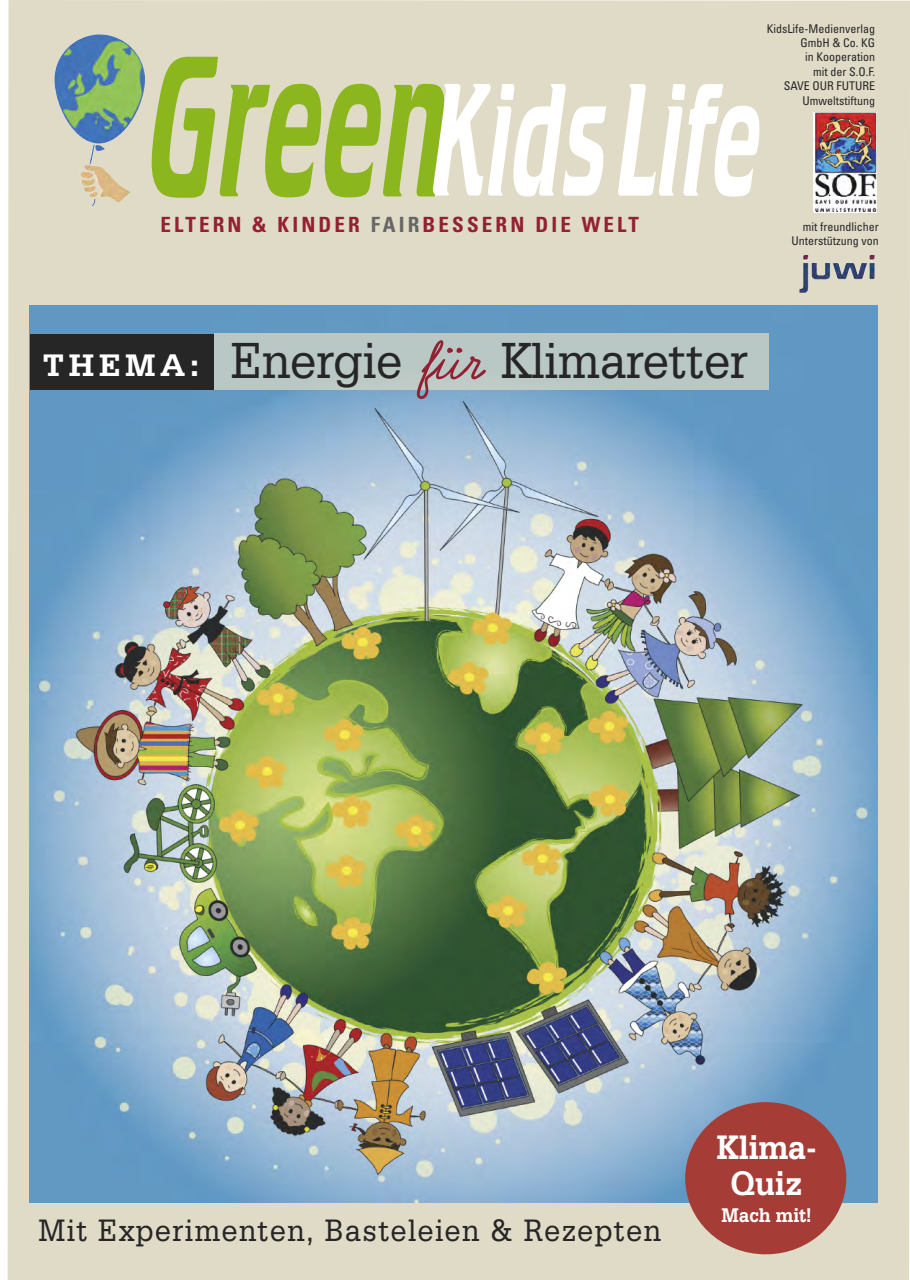
<style>
.page{position:relative;width:910px;height:1280px;background:#fff}
.page>*{position:absolute;margin:0;border:0;box-sizing:border-box;transform-origin:0 0}
.t1{font:italic 167.4px "Crillee Com";color:#fff;scale:.56 1}
.t2{font:54px "Serifa BT";color:#272627;scale:.9 1}
.t3{font:700 36px/36px "Serifa BT";color:#fff;text-align:center;scale:.9 1}
.t4{font:33px "Serifa BT";letter-spacing:.05em;color:#272627;scale:.9 1}
.t5{font:21px "Univers Com 67 Bold Cond";letter-spacing:.15em;color:#922133}
.t6{font:700 21px "Serifa BT";color:#fff;scale:.9 1}
.t7{font:condensed 12px/14.4px "Univers Com 57";color:#272627;text-align:right}
.s1{font-size:209.25px;color:#8bb61e}
.s2{color:#666}
.s3{font-weight:700;font-size:33px;color:#fff}
</style>
<div class="page">
<div style="left:8px;top:0;width:902px;height:1280px;background:#dfdbc6"></div>
<img style="left:54px;top:34px;width:91px;height:173px">
<img style="left:814px;top:112px;width:63px;height:100px">
<img style="left:30px;top:306px;width:848px;height:896px">
<div style="left:214px;top:334px;width:554px;height:55px;background:#b9c8c5"></div>
<div style="left:30px;top:334px;width:184px;height:55px;background:#272627"></div>
<svg style="left:417px;top:340px;width:69px;height:59px;background:#aaa4aa"></svg>
<div style="left:685px;top:1102px;width:161px;height:152px;background:#a63c36;border-radius:50%"></div>
<img style="left:799px;top:255px;width:75px;height:38px">
<h1 class="t1" style="left:148px;top:47px;width:1097px"><span class="s1">Green</span>KidsLife</h1>
<h3 class="t5" style="left:161px;top:211px;width:480px">ELTERN &amp; KINDER <span class="s2">FAIR</span>BESSERN DIE WELT</h3>
<p class="t7" style="left:767px;top:21px;width:110px">KidsLife-Medienverlag<br>GmbH &amp; Co. KG<br>in Kooperation<br>mit der S.O.F.<br>SAVE OUR FUTURE<br>Umweltstiftung</p>
<p class="t7" style="left:792px;top:219px;width:89px">mit freundlicher<br>Unterstützung von</p>
<h2 class="t2" style="left:43px;top:328px;width:401px"><span class="s3">THEMA:</span> Energie</h2>
<h2 class="t2" style="left:501px;top:328px;width:276px">Klimaretter</h2>
<h3 class="t4" style="left:39px;top:1210px;width:693px">Mit Experimenten, Basteleien &amp; Rezepten</h3>
<h3 class="t3" style="left:716px;top:1129px;width:113px">Klima-<br>Quiz</h3>
<h3 class="t6" style="left:722px;top:1202px;width:102px">Mach mit!</h3>
</div>
